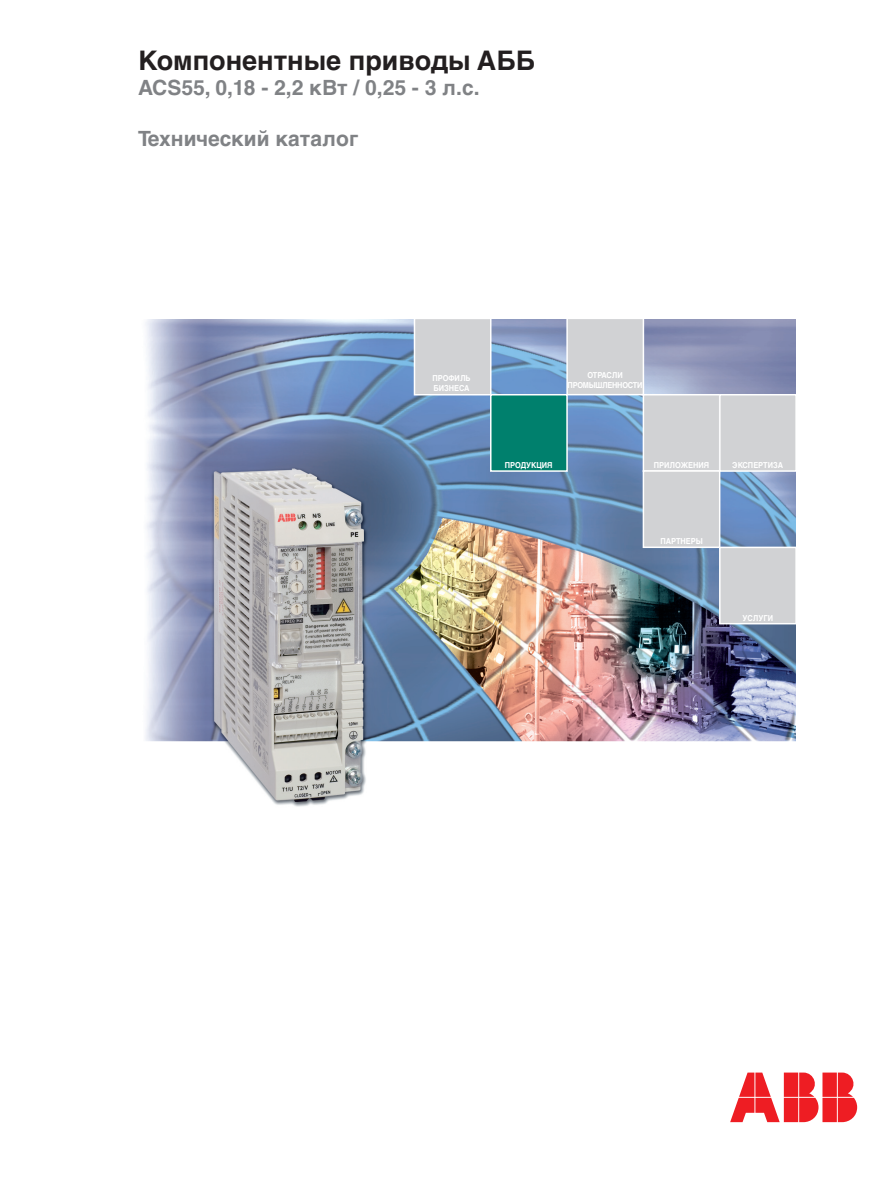
<style>
.page{position:relative;width:893px;height:1187px;background:#fff}
.page>*{position:absolute;margin:0;border:0;box-sizing:border-box;transform-origin:0 0}
.t1{font:700 27px "Helvetica Cyr";color:#231f20}
.t2{font:700 21px "Helvetica Cyr";color:#808285}
.t3{font:700 8.25px/9.9px "Helvetica Cyr";color:#fff;scale:.9 1}
.t4{font:700 8.25px/9.9px "Helvetica Cyr";letter-spacing:-.035em;color:#fff;text-align:center;scale:.9 1}
</style>
<div class="page">
<svg style="left:730px;top:1072px;width:128px;height:49px"></svg>
<img style="left:145px;top:319px;width:650px;height:488px">
<div style="left:414px;top:318px;width:77px;height:77px;background:#d1d2d4"></div>
<div style="left:414px;top:317px;width:77px;height:78px;border:2px solid #fff"></div>
<div style="left:567px;top:318px;width:76px;height:76px;background:#d1d2d4"></div>
<div style="left:566px;top:317px;width:78px;height:78px;border:2px solid #fff"></div>
<div style="left:643px;top:395px;width:77px;height:76px;background:#d1d2d4"></div>
<div style="left:643px;top:394px;width:77px;height:78px;border:2px solid #fff"></div>
<div style="left:720px;top:395px;width:76px;height:76px;background:#d1d2d4"></div>
<div style="left:719px;top:394px;width:78px;height:78px;border:2px solid #fff"></div>
<div style="left:643px;top:471px;width:77px;height:76px;background:#d1d2d4"></div>
<div style="left:643px;top:470px;width:77px;height:78px;border:2px solid #fff"></div>
<div style="left:720px;top:547px;width:76px;height:76px;background:#d1d2d4"></div>
<div style="left:719px;top:546px;width:78px;height:78px;border:2px solid #fff"></div>
<div style="left:491px;top:395px;width:76px;height:76px;background:#00806d"></div>
<div style="left:490px;top:394px;width:78px;height:78px;border:2px solid #fff"></div>
<h1 class="t1" style="left:138px;top:50px;width:399px">Компонентные приводы АББ</h1>
<h2 class="t2" style="left:138px;top:80px;width:343px">ACS55, 0,18 - 2,2 кВт / 0,25 - 3 л.с.</h2>
<h2 class="t2" style="left:138px;top:130px;width:222px">Технический каталог</h2>
<p class="t3" style="left:432px;top:373px;width:44px">ПРОФИЛЬ<br>БИЗНЕСА</p>
<p class="t4" style="left:568px;top:370px;width:85px">ОТРАСЛИ<br>ПРОМЫШЛЕННОСТИ</p>
<p class="t3" style="left:505px;top:460px;width:55px">ПРОДУКЦИЯ</p>
<p class="t3" style="left:654px;top:460px;width:63px">ПРИЛОЖЕНИЯ</p>
<p class="t3" style="left:732px;top:460px;width:58px">ЭКСПЕРТИЗА</p>
<p class="t3" style="left:660px;top:536px;width:49px">ПАРТНЕРЫ</p>
<p class="t3" style="left:743px;top:613px;width:35px">УСЛУГИ</p>
</div>
